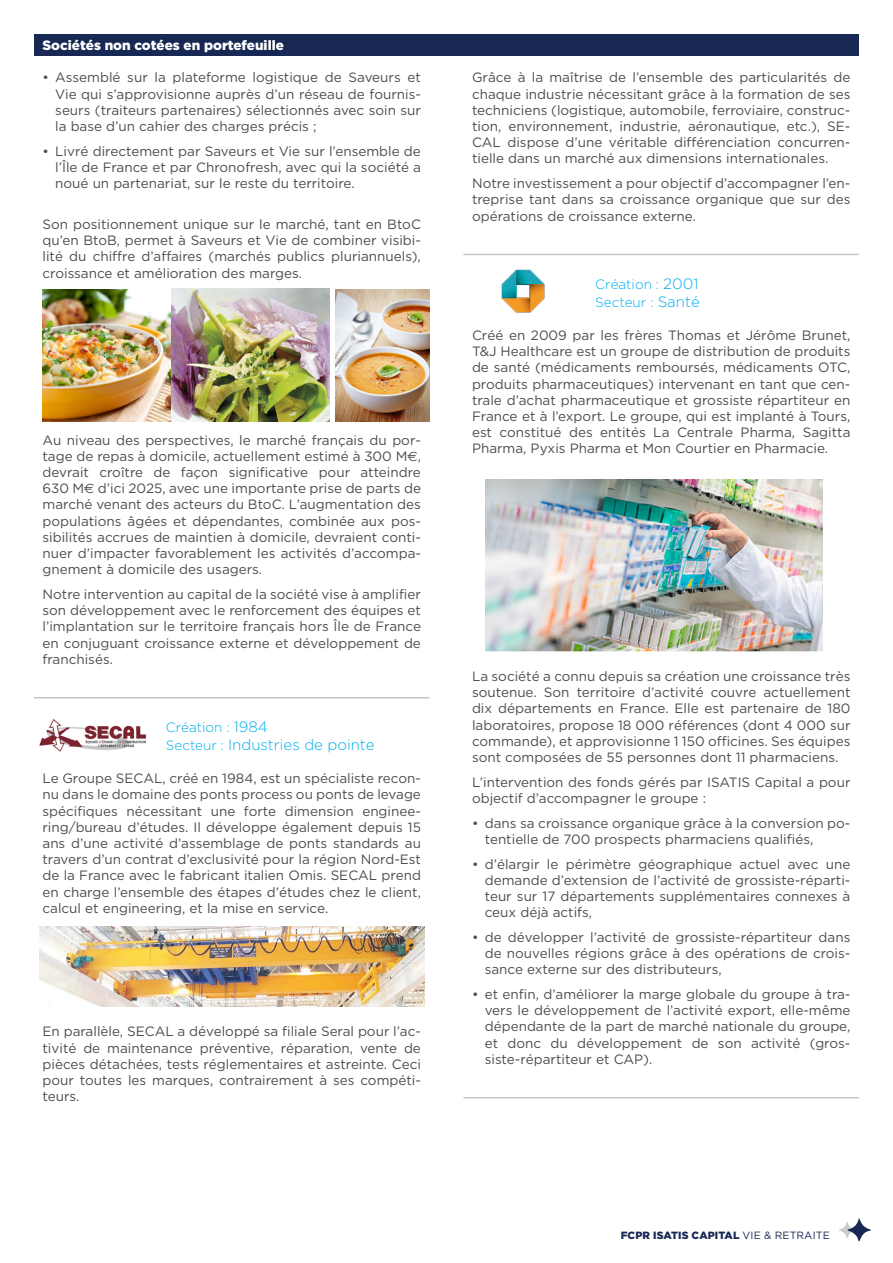
<style>
.page{position:relative;width:893px;height:1263px;background:#fff}
.page>*{position:absolute;margin:0;border:0;box-sizing:border-box;transform-origin:0 0}
.Lignes_NC_-_Secteur{font:300 15px "Gotham HTF";color:#00aeef}
.Reporting_-_Texte_co{font:13.5px/16.2px "Gotham HTF";color:#4b4c4d;text-align:justify}
.t1{font:900 13.5px "Gotham HTF";color:#fff}
.Lignes_NC_-_Création{font:300 13.5px "Gotham HTF";color:#00aeef}
.Lignes_NC_-_Secteur-2{font:300 13.5px "Gotham HTF";color:#00aeef}
.t2{font:900 10.5px "Gotham HTF";letter-spacing:.01em;color:#182854}
.s1{font-family:"Euro Sans"}
.s2{font-size:15px}
.s3{font-size:13.5px}
.s4{font-weight:400}
</style>
<div class="page">
<svg style="left:839px;top:1218px;width:32px;height:24px"></svg>
<div style="left:34px;top:34px;width:825px;height:21px;background:#182854"></div>
<hr style="left:34px;top:697px;width:395px;height:1px;background:#c2c6c9">
<img style="left:43px;top:289px;width:287px;height:133px">
<img style="left:335px;top:289px;width:94px;height:133px">
<hr style="left:463px;top:254px;width:396px;height:1px;background:#c2c6c9">
<hr style="left:463px;top:1097px;width:396px;height:1px;background:#c2c6c9">
<img style="left:39px;top:719px;width:107px;height:33px">
<img style="left:39px;top:927px;width:385px;height:79px">
<img style="left:501px;top:269px;width:44px;height:44px">
<img style="left:485px;top:480px;width:337px;height:171px">
<p class="t1" style="left:43px;top:37px;width:243px">Sociétés non cotées en portefeuille</p>
<p class="Reporting_-_Texte_co" style="left:55px;top:69px;width:367px;text-indent:-13px">• Assemblé sur la plateforme logistique de Saveurs et Vie qui s’approvisionne auprès d’un réseau de fournis&shy;seurs (traiteurs partenaires) sélectionnés avec soin sur la base d’un cahier des charges précis ;</p>
<p class="Reporting_-_Texte_co" style="left:55px;top:143px;width:367px;text-indent:-13px">• Livré directement par Saveurs et Vie sur l’ensemble de l’Île de France et par Chronofresh, avec qui la société a noué un partenariat, sur le reste du territoire.</p>
<p class="Reporting_-_Texte_co" style="left:43px;top:216px;width:380px">Son positionnement unique sur le marché, tant en BtoC qu’en BtoB, permet à Saveurs et Vie de combiner visibi&shy;lité du chiffre d’affaires (marchés publics pluriannuels), croissance et amélioration des marges.</p>
<p class="Reporting_-_Texte_co" style="left:43px;top:432px;width:380px">Au niveau des perspectives, le marché français du por&shy;tage de repas à domicile, actuellement estimé à 300 M<span class="s1">€</span>, devrait croître de façon significative pour atteindre 630 M<span class="s1">€</span> d’ici 2025, avec une importante prise de parts de marché venant des acteurs du BtoC. L’augmentation des populations âgées et dépendantes, combinée aux pos&shy;sibilités accrues de maintien à domicile, devraient conti&shy;nuer d’impacter favorablement les activités d’accompa&shy;gnement à domicile des usagers.</p>
<p class="Reporting_-_Texte_co" style="left:43px;top:586px;width:380px">Notre intervention au capital de la société vise à amplifier son développement avec le renforcement des équipes et l’implantation sur le territoire français hors Île de France en conjuguant croissance externe et développement de franchisés.</p>
<p class="Lignes_NC_-_Création" style="left:166px;top:720px;width:104px">Création : <span class="s2">1984</span></p>
<p class="Lignes_NC_-_Secteur" style="left:166px;top:736px;width:210px"><span class="s3">Secteur :</span> Industries de pointe</p>
<p class="Reporting_-_Texte_co" style="left:43px;top:770px;width:380px">Le Groupe SECAL, créé en 1984, est un spécialiste recon&shy;nu dans le domaine des ponts process ou ponts de levage spécifiques nécessitant une forte dimension enginee&shy;ring/bureau d’études. Il développe également depuis 15 ans d’une activité d’assemblage de ponts standards au travers d’un contrat d’exclusivité pour la région Nord-Est de la France avec le fabricant italien Omis. SECAL prend en charge l’ensemble des étapes d’études chez le client, calcul et engineering, et la mise en service.</p>
<p class="Reporting_-_Texte_co" style="left:43px;top:1023px;width:380px">En parallèle, SECAL a développé sa filiale Seral pour l’ac&shy;tivité de maintenance préventive, réparation, vente de pièces détachées, tests réglementaires et astreinte. Ceci pour toutes les marques, contrairement à ses compéti&shy;teurs.</p>
<p class="Reporting_-_Texte_co" style="left:472px;top:69px;width:380px">Grâce à la maîtrise de l’ensemble des particularités de chaque industrie nécessitant grâce à la formation de ses techniciens (logistique, automobile, ferroviaire, construc&shy;tion, environnement, industrie, aéronautique, etc.), SE-CAL dispose d’une véritable différenciation concurren&shy;tielle dans un marché aux dimensions internationales.</p>
<p class="Reporting_-_Texte_co" style="left:472px;top:175px;width:380px">Notre investissement a pour objectif d’accompagner l’en&shy;treprise tant dans sa croissance organique que sur des opérations de croissance externe.</p>
<p class="Lignes_NC_-_Création" style="left:595px;top:277px;width:105px">Création : <span class="s2">2001</span></p>
<p class="Lignes_NC_-_Secteur-2" style="left:595px;top:295px;width:106px">Secteur : <span class="s2">Santé</span></p>
<p class="Reporting_-_Texte_co" style="left:472px;top:327px;width:380px">Créé en 2009 par les frères Thomas et Jérôme Brunet, T&amp;J Healthcare est un groupe de distribution de produits de santé (médicaments remboursés, médicaments OTC, produits pharmaceutiques) intervenant en tant que cen&shy;trale d’achat pharmaceutique et grossiste répartiteur en France et à l’export. Le groupe, qui est implanté à Tours, est constitué des entités La Centrale Pharma, Sagitta Pharma, Pyxis Pharma et Mon Courtier en Pharmacie.</p>
<p class="Reporting_-_Texte_co" style="left:472px;top:668px;width:380px">La société a connu depuis sa création une croissance très soutenue. Son territoire d’activité couvre actuellement dix départements en France. Elle est partenaire de 180 laboratoires, propose 18 000 références (dont 4 000 sur commande), et approvisionne 1 150 officines. Ses équipes sont composées de 55 personnes dont 11 pharmaciens.</p>
<p class="Reporting_-_Texte_co" style="left:472px;top:774px;width:380px">L’intervention des fonds gérés par ISATIS Capital a pour objectif d’accompagner le groupe :</p>
<p class="Reporting_-_Texte_co" style="left:485px;top:814px;width:367px;text-indent:-13px">• dans sa croissance organique grâce à la conversion po&shy;tentielle de 700 prospects pharmaciens qualifiés,</p>
<p class="Reporting_-_Texte_co" style="left:485px;top:855px;width:367px;text-indent:-13px">• d’élargir le périmètre géographique actuel avec une demande d’extension de l’activité de grossiste-réparti&shy;teur sur 17 départements supplémentaires connexes à ceux déjà actifs,</p>
<p class="Reporting_-_Texte_co" style="left:485px;top:929px;width:367px;text-indent:-13px">• de développer l’activité de grossiste-répartiteur dans de nouvelles régions grâce à des opérations de crois&shy;sance externe sur des distributeurs,</p>
<p class="Reporting_-_Texte_co" style="left:485px;top:986px;width:367px;text-indent:-13px">• et enfin, d’améliorer la marge globale du groupe à tra&shy;vers le développement de l’activité export, elle-même dépendante de la part de marché nationale du groupe, et donc du développement de son activité (gros&shy;siste-répartiteur et CAP).</p>
<p class="t2" style="left:621px;top:1229px;width:211px">FCPR ISATIS CAPITAL <span class="s4">VIE &amp; RETRAITE</span></p>
</div>
